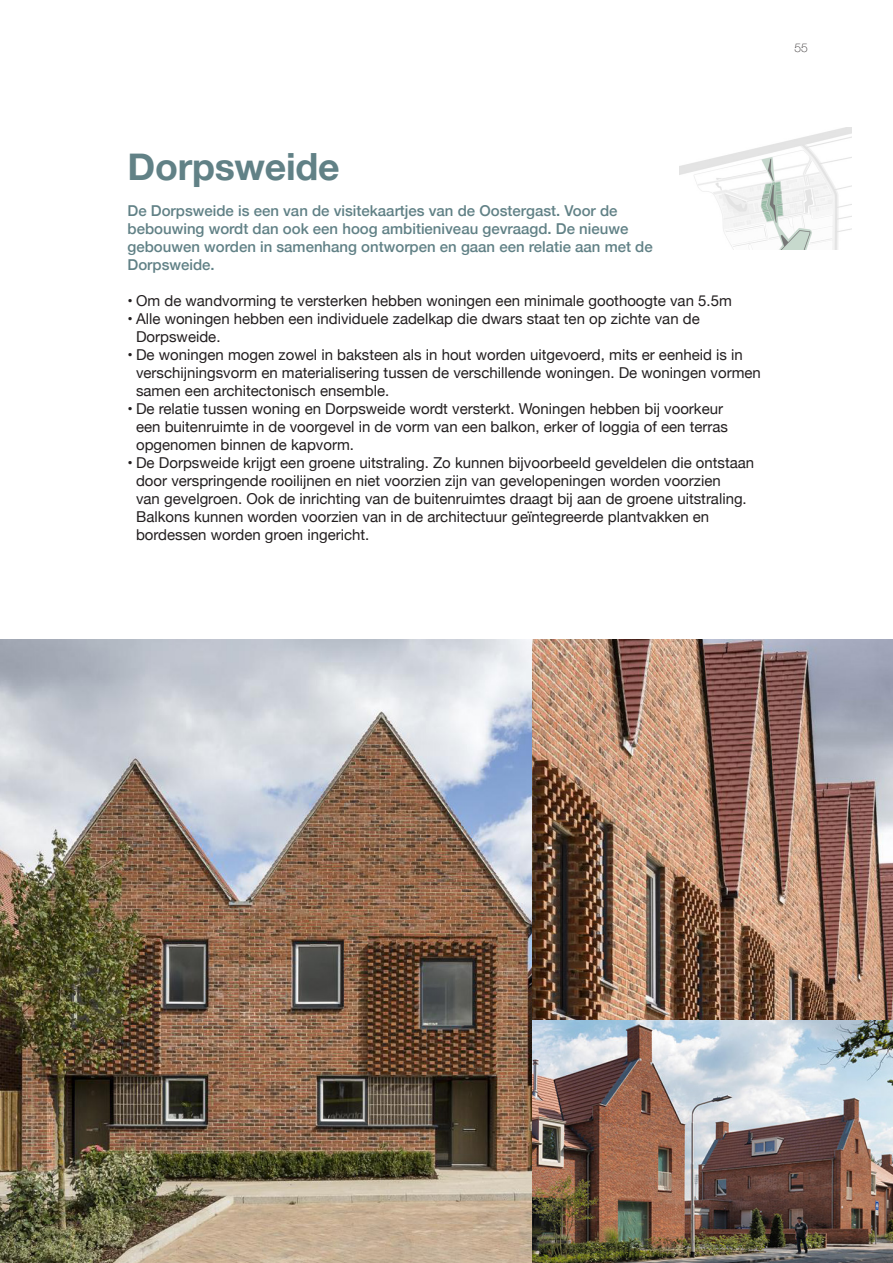
<style>
.page{position:relative;width:893px;height:1263px;background:#fff}
.page>*{position:absolute;margin:0;border:0;box-sizing:border-box;transform-origin:0 0}
.Inleiding_brood{font:700 37.5px "Helvetica Neue";letter-spacing:-.005em;color:#618186}
.t1{font:15px/18px "Helvetica Neue";color:#231f20}
.BROOD_KOPPEN{font:500 15px/18px "Helvetica Neue";color:#618186}
.t2{font:100 12px "Helvetica Neue";color:#231f20}
</style>
<div class="page">
<img style="left:679px;top:128px;width:172px;height:121px">
<img style="left:0;top:640px;width:893px;height:623px">
<p class="t2" style="left:795px;top:39px;width:15px">55</p>
<p class="Inleiding_brood" style="left:128px;top:137px;width:214px">Dorpsweide</p>
<p class="BROOD_KOPPEN" style="left:128px;top:200px;width:527px">De Dorpsweide is een van de visitekaartjes van de Oostergast. Voor de bebouwing wordt dan ook een hoog ambitieniveau gevraagd. De nieuwe gebouwen worden in samenhang ontworpen en gaan een relatie aan met de Dorpsweide.</p>
<p class="t1" style="left:128px;top:293px;width:606px">• Om de wandvorming te versterken hebben woningen een minimale goothoogte van 5.5m</p>
<p class="t1" style="left:136px;top:311px;width:565px;text-indent:-9px">• Alle woningen hebben een individuele zadelkap die dwars staat ten op zichte van de<br>Dorpsweide.</p>
<p class="t1" style="left:136px;top:347px;width:626px;text-indent:-9px">• De woningen mogen zowel in baksteen als in hout worden uitgevoerd, mits er eenheid is in verschijningsvorm en materialisering tussen de verschillende woningen. De woningen vormen samen een architectonisch ensemble.</p>
<p class="t1" style="left:136px;top:401px;width:593px;text-indent:-9px">• De relatie tussen woning en Dorpsweide wordt versterkt. Woningen hebben bij voorkeur een buitenruimte in de voorgevel in de vorm van een balkon, erker of loggia of een terras opgenomen binnen de kapvorm.</p>
<p class="t1" style="left:136px;top:455px;width:620px;text-indent:-9px">• De Dorpsweide krijgt een groene uitstraling. Zo kunnen bijvoorbeeld geveldelen die ontstaan door verspringende rooilijnen en niet voorzien zijn van gevelopeningen worden voorzien<br>van gevelgroen. Ook de inrichting van de buitenruimtes draagt bij aan de groene uitstraling.<br>Balkons kunnen worden voorzien van in de architectuur geïntegreerde plantvakken en bordessen worden groen ingericht.</p>
</div>
